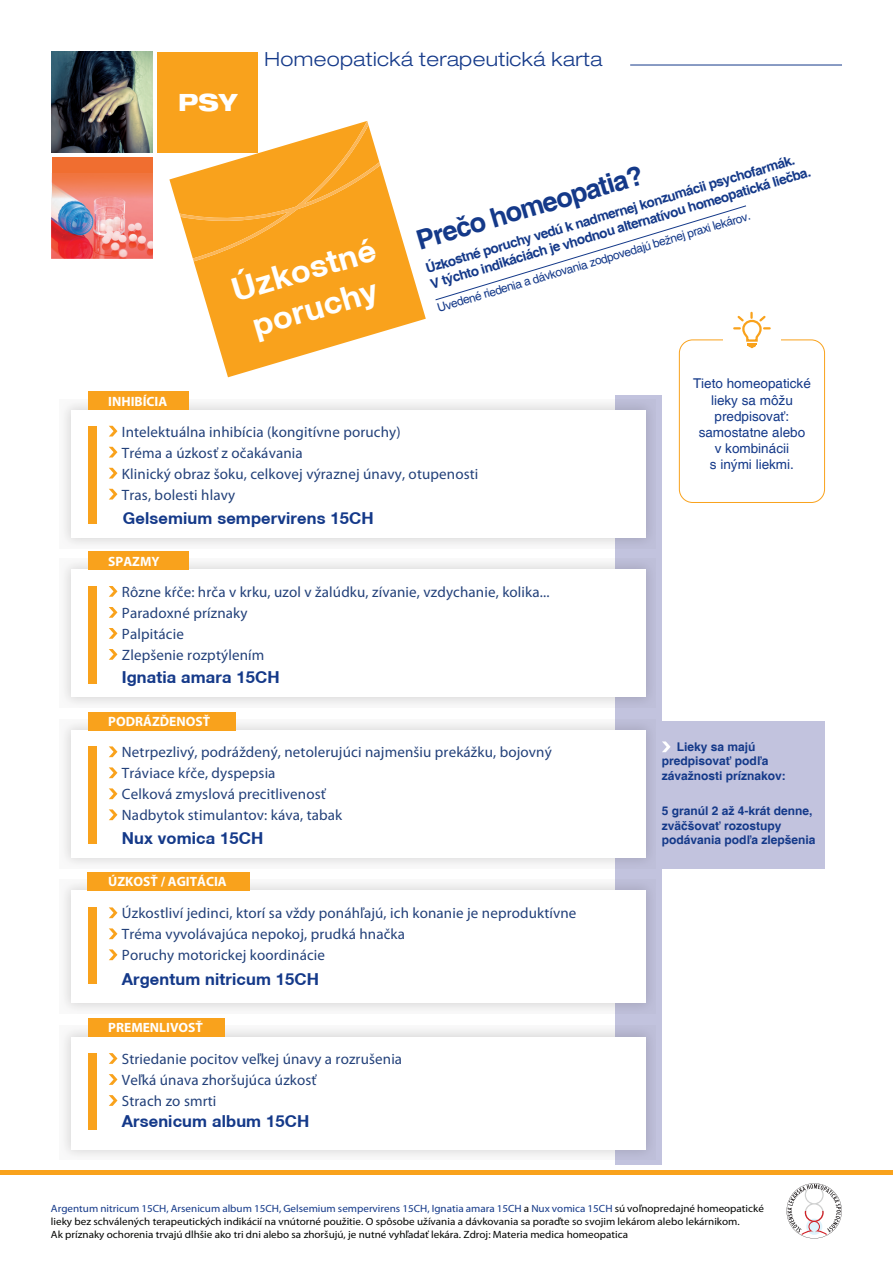
<style>
.page{position:relative;width:893px;height:1263px;background:#fff}
.page>*{position:absolute;margin:0;border:0;box-sizing:border-box;transform-origin:0 0}
.t1{font:700 32.55px "Helvetica Neue CE";color:#fff}
.t2{font:700 27px "Helvetica";color:#143989}
.t3{font:800 expanded 23.85px "Helvetica Neue LT Std";color:#fff;scale:.96 1}
.t4{font:300 expanded 19.5px "Helvetica Neue LT Std";letter-spacing:.02em;color:#143989}
.t5{font:700 16.5px "Helvetica Neue CE";letter-spacing:.01em;color:#143989}
.t6{font:15px/21px "Myriad Pro";letter-spacing:.01em;color:#23417a}
.t7{font:700 13.5px/16.2px "Helvetica";color:#143989}
.t8{font:13.5px/16.2px "Helvetica";color:#143989;text-align:center}
.t9{font:700 13.5px "Myriad Pro";color:#fff}
.t10{font:700 12px/14.4px "Helvetica";color:#143989}
.t11{font:12px "Helvetica";color:#143989}
.t12{font:10.5px/12.6px "Myriad Pro";color:#040503;scale:1.06 1}
.s1{color:#143989}
</style>
<div class="page">
<div style="left:616px;top:395px;width:46px;height:769px;background:#c2c3de"></div>
<div style="left:659px;top:721px;width:166px;height:147px;background:#c2c3de"></div>
<svg style="left:662px;top:741px;width:9px;height:11px"></svg>
<svg style="left:64px;top:399px;width:588px;height:149px;fill:#f0f0f0"></svg>
<div style="left:71px;top:410px;width:575px;height:127px;background:#fff"></div>
<div style="left:88px;top:392px;width:100px;height:18px;background:#f9a21c"></div>
<svg style="left:109px;top:426px;width:8px;height:10px"></svg>
<svg style="left:109px;top:447px;width:8px;height:10px"></svg>
<svg style="left:109px;top:468px;width:8px;height:10px"></svg>
<svg style="left:109px;top:489px;width:8px;height:10px"></svg>
<div style="left:88px;top:426px;width:8px;height:98px;background:#f9a21c"></div>
<svg style="left:64px;top:559px;width:588px;height:149px;fill:#f0f0f0"></svg>
<div style="left:71px;top:570px;width:575px;height:127px;background:#fff"></div>
<div style="left:88px;top:552px;width:100px;height:18px;background:#f9a21c"></div>
<svg style="left:109px;top:586px;width:8px;height:11px"></svg>
<svg style="left:109px;top:607px;width:8px;height:11px"></svg>
<svg style="left:109px;top:628px;width:8px;height:11px"></svg>
<svg style="left:109px;top:649px;width:8px;height:11px"></svg>
<div style="left:88px;top:586px;width:8px;height:98px;background:#f9a21c"></div>
<svg style="left:64px;top:719px;width:588px;height:149px;fill:#f0f0f0"></svg>
<div style="left:71px;top:730px;width:575px;height:128px;background:#fff"></div>
<div style="left:88px;top:712px;width:148px;height:18px;background:#f9a21c"></div>
<svg style="left:109px;top:746px;width:8px;height:11px"></svg>
<svg style="left:109px;top:767px;width:8px;height:11px"></svg>
<svg style="left:109px;top:788px;width:8px;height:11px"></svg>
<svg style="left:109px;top:809px;width:8px;height:11px"></svg>
<div style="left:88px;top:746px;width:8px;height:98px;background:#f9a21c"></div>
<svg style="left:64px;top:1026px;width:588px;height:134px;fill:#f2f1f1"></svg>
<div style="left:71px;top:1036px;width:575px;height:113px;background:#fff"></div>
<div style="left:88px;top:1018px;width:137px;height:18px;background:#f9a21c"></div>
<svg style="left:109px;top:1053px;width:8px;height:11px"></svg>
<svg style="left:109px;top:1074px;width:8px;height:11px"></svg>
<svg style="left:109px;top:1095px;width:8px;height:11px"></svg>
<div style="left:88px;top:1053px;width:8px;height:77px;background:#f9a21c"></div>
<svg style="left:64px;top:880px;width:588px;height:134px;fill:#efefef"></svg>
<div style="left:71px;top:890px;width:575px;height:113px;background:#fff"></div>
<div style="left:88px;top:872px;width:162px;height:18px;background:#f9a21c"></div>
<svg style="left:109px;top:907px;width:8px;height:11px"></svg>
<svg style="left:109px;top:928px;width:8px;height:11px"></svg>
<svg style="left:109px;top:949px;width:8px;height:11px"></svg>
<div style="left:88px;top:907px;width:8px;height:77px;background:#f9a21c"></div>
<div style="left:679px;top:339px;width:146px;height:164px;border:1px solid #f9a21c;border-radius:13px"></div>
<div style="left:723px;top:311px;width:58px;height:47px;background:#fff"></div>
<svg style="left:734px;top:313px;width:36px;height:35px"></svg>
<div style="left:52px;top:157px;width:101px;height:101px;background:#f06e30"></div>
<div style="left:157px;top:52px;width:101px;height:101px;background:#f9a21c"></div>
<img style="left:52px;top:173px;width:101px;height:85px">
<svg style="left:194px;top:165px;width:232px;height:212px;fill:#f9a21c"></svg>
<svg style="left:169px;top:121px;width:211px;height:140px"></svg>
<img style="left:52px;top:52px;width:101px;height:101px">
<hr style="left:630px;top:65px;width:212px;height:1px;background:#143989">
<svg style="left:435px;top:205px;width:312px;height:95px"></svg>
<svg style="left:786px;top:1183px;width:56px;height:55px"></svg>
<hr style="left:0;top:1170px;width:893px;height:4px;background:#f9a21c">
<h3 class="t3" style="left:178px;top:87px;width:63px">PSY</h3>
<h3 class="t4" style="left:264px;top:47px;width:339px">Homeopatická terapeutická karta</h3>
<h1 class="t1" style="left:229px;top:280px;width:150px;rotate:-17deg">Úzkostné</h1>
<h1 class="t1" style="left:250px;top:315px;width:130px;rotate:-17deg">poruchy</h1>
<p class="t7" style="left:424px;top:262px;width:397px;rotate:-17deg">Úzkostné poruchy vedú k nadmernej konzumácii psychofarmák.<br>V týchto indikáciách je vhodnou alternatívou homeopatická liečba.</p>
<h2 class="t2" style="left:413px;top:227px;width:237px;rotate:-17deg">Prečo homeopatia?</h2>
<p class="t11" style="left:436px;top:303px;width:328px;rotate:-17deg">Uvedené riedenia a dávkovania zodpovedajú bežnej praxi lekárov.</p>
<p class="t9" style="left:108px;top:394px;width:61px">INHIBÍCIA</p>
<p class="t6" style="left:122px;top:421px;width:358px">Intelektuálna inhibícia (kongitívne poruchy)<br>Tréma a úzkosť z očakávania<br>Klinický obraz šoku, celkovej výraznej únavy, otupenosti Tras, bolesti hlavy</p>
<p class="t5" style="left:123px;top:512px;width:252px">Gelsemium sempervirens 15CH</p>
<p class="t9" style="left:108px;top:553px;width:53px">SPAZMY</p>
<p class="t6" style="left:122px;top:581px;width:429px">Rôzne kŕče: hrča v krku, uzol v žalúdku, zívanie, vzdychanie, kolika...<br>Paradoxné príznaky<br>Palpitácie<br>Zlepšenie rozptýlením</p>
<p class="t5" style="left:122px;top:672px;width:160px">Ignatia amara 15CH</p>
<p class="t9" style="left:108px;top:714px;width:103px">PODRÁZĎENOSŤ</p>
<p class="t6" style="left:122px;top:742px;width:431px">Netrpezlivý, podráždený, netolerujúci najmenšiu prekážku, bojovný Tráviace kŕče, dyspepsia<br>Celková zmyslová precitlivenosť<br>Nadbytok stimulantov: káva, tabak</p>
<p class="t5" style="left:122px;top:832px;width:143px">Nux vomica 15CH</p>
<p class="t9" style="left:108px;top:874px;width:120px">ÚZKOSŤ / AGITÁCIA</p>
<p class="t6" style="left:122px;top:903px;width:456px">Úzkostliví jedinci, ktorí sa vždy ponáhľajú, ich konanie je neproduktívne<br>Tréma vyvolávajúca nepokoj, prudká hnačka<br>Poruchy motorickej koordinácie</p>
<p class="t5" style="left:122px;top:973px;width:199px">Argentum nitricum 15CH</p>
<p class="t9" style="left:108px;top:1020px;width:96px">PREMENLIVOSŤ</p>
<p class="t6" style="left:122px;top:1048px;width:282px">Striedanie pocitov veľkej únavy a rozrušenia<br>Veľká únava zhoršujúca úzkosť<br>Strach zo smrti</p>
<p class="t5" style="left:122px;top:1115px;width:189px">Arsenicum album 15CH</p>
<p class="t8" style="left:693px;top:375px;width:119px">Tieto homeopatické lieky sa môžu predpisovať: samostatne alebo<br>v kombinácii<br>s inými liekmi.</p>
<p class="t10" style="left:662px;top:739px;width:126px;text-indent:15px">Lieky sa majú predpisovať podľa závažnosti príznakov:</p>
<p class="t10" style="left:662px;top:804px;width:155px">5 granúl 2 až 4-krát denne, zväčšovať rozostupy podávania podľa zlepšenia</p>
<p class="t12" style="left:51px;top:1203px;width:674px"><span class="s1">Argentum nitricum 15CH, Arsenicum album 15CH, Gelsemium sempervirens 15CH, Ignatia amara 15CH</span> a <span class="s1">Nux vomica 15CH</span> sú voľnopredajné homeopatické lieky bez schválených terapeutických indikácií na vnútorné použitie. O spôsobe užívania a dávkovania sa poraďte so svojim lekárom alebo lekárnikom.<br>Ak príznaky ochorenia trvajú dlhšie ako tri dni alebo sa zhoršujú, je nutné vyhľadať lekára. Zdroj: Materia medica homeopatica</p>
</div>
